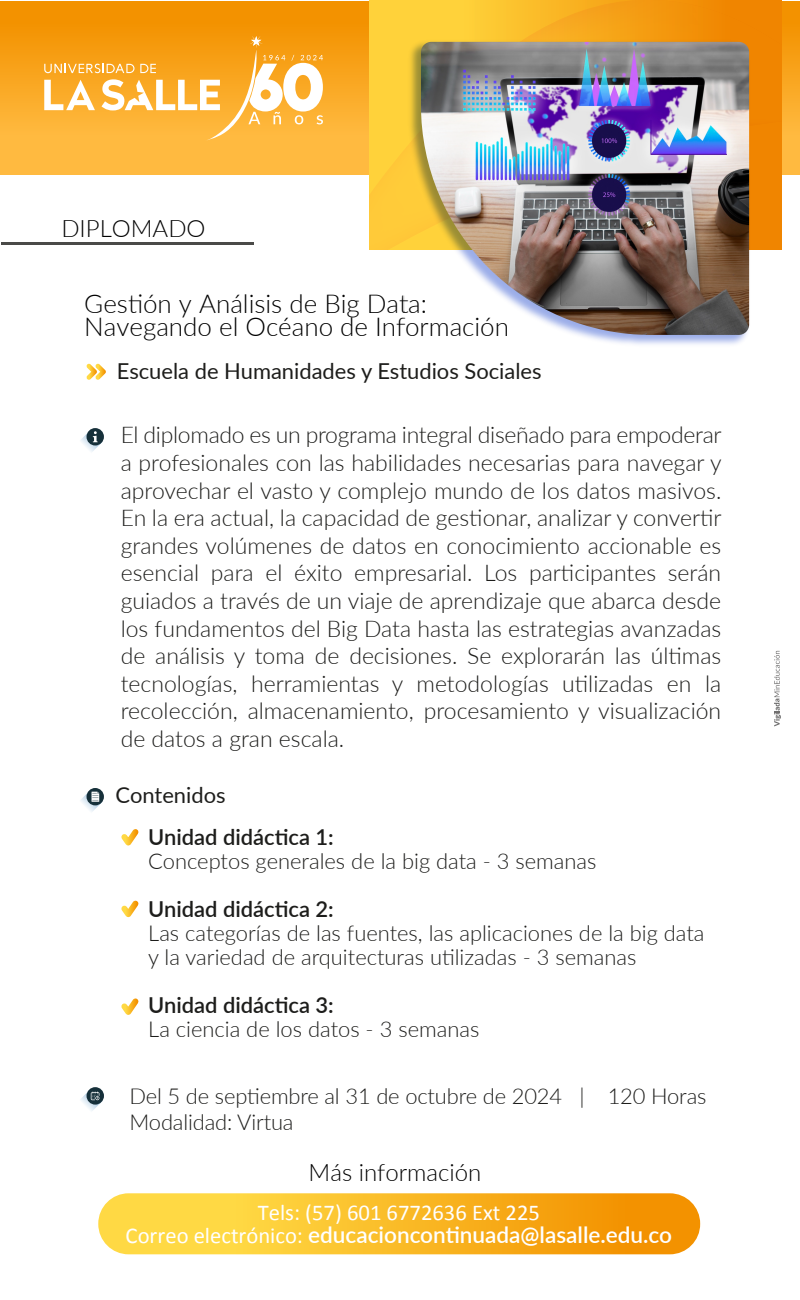
<style>
.page{position:relative;width:800px;height:1300px;background:#fff}
.page>*{position:absolute;margin:0;border:0;box-sizing:border-box;transform-origin:0 0}
.t1{font:300 26px/22.7px "Lato";color:#000}
.t2{font:300 24px "Lato";color:#000}
.t3{font:300 23px/27.6px "Lato";color:#1d1d1b;text-align:justify}
.t4{font:600 22.6px "Lato";color:#fff}
.t5{font:22.6px "Calibri";color:#fff}
.t6{font:300 21.9px/26.3px "Lato";color:#1d1d1b}
.t7{font:600 21.9px "Lato";color:#1d1d1b}
.t8{font:21.9px "Lato";color:#1d1d1b}
.s1{font-family:"Calibri";font-weight:400}
</style>
<div class="page">
<div style="left:1px;top:1px;width:799px;height:173px;background:linear-gradient(to bottom,#f28f00,#ffc14b)"></div>
<svg style="left:370px;top:0;width:411px;height:249px;background:#f8ae1f"></svg>
<hr style="left:1px;top:242px;width:252px;height:2px;background:#1d1d1b">
<svg style="left:86px;top:364px;width:20px;height:16px"></svg>
<svg style="left:87px;top:428px;width:17px;height:18px"></svg>
<svg style="left:80px;top:430px;width:22px;height:22px"></svg>
<svg style="left:87px;top:788px;width:17px;height:17px"></svg>
<svg style="left:80px;top:790px;width:22px;height:22px"></svg>
<svg style="left:87px;top:1087px;width:17px;height:18px"></svg>
<svg style="left:80px;top:1089px;width:22px;height:22px"></svg>
<svg style="left:98px;top:1193px;width:602px;height:61px;background:#f9bb2b"></svg>
<svg style="left:121px;top:829px;width:18px;height:17px"></svg>
<svg style="left:121px;top:900px;width:18px;height:18px"></svg>
<svg style="left:121px;top:998px;width:18px;height:17px"></svg>
<svg style="left:774px;top:651px;width:7px;height:75px"></svg>
<svg style="left:44px;top:36px;width:281px;height:105px"></svg>
<img style="left:405px;top:36px;width:348px;height:309px">
<img style="left:421px;top:42px;width:328px;height:293px">
<p class="t2" style="left:61px;top:211px;width:146px">DIPLOMADO</p>
<p class="t1" style="left:84px;top:291px;width:426px">Gestión y Análisis de Big Data:<br>Navegando el Océano de Información</p>
<p class="t8" style="left:117px;top:356px;width:426px">Escuela de Humanidades y Estudios Sociales</p>
<p class="t3" style="left:121px;top:421px;width:603px">El diplomado es un programa integral diseñado para empoderar a profesionales con las habilidades necesarias para navegar y aprovechar el vasto y complejo mundo de los datos masivos.<br>En la era actual, la capacidad de gestionar, analizar y convertir grandes volúmenes de datos en conocimiento accionable es esencial para el éxito empresarial. Los participantes serán guiados a través de un viaje de aprendizaje que abarca desde los fundamentos del Big Data hasta las estrategias avanzadas de análisis y toma de decisiones. Se explorarán las últimas tecnologías, herramientas y metodologías utilizadas en la recolección, almacenamiento, procesamiento y visualización de datos a gran escala.</p>
<p class="t8" style="left:116px;top:779px;width:112px">Contenidos</p>
<p class="t7" style="left:148px;top:821px;width:187px">Unidad didáctica 1:</p>
<p class="t6" style="left:148px;top:847px;width:450px">Conceptos generales de la big data - 3 semanas</p>
<p class="t7" style="left:148px;top:893px;width:187px">Unidad didáctica 2:</p>
<p class="t6" style="left:148px;top:920px;width:558px;line-height:24px">Las categorías de las fuentes, las aplicaciones de la big data y la variedad de arquitecturas utilizadas - 3 semanas</p>
<p class="t7" style="left:148px;top:989px;width:187px">Unidad didáctica 3:</p>
<p class="t6" style="left:148px;top:1015px;width:333px">La ciencia de los datos - 3 semanas</p>
<p class="t6" style="left:130px;top:1082px;width:578px">Del 5 de septiembre al 31 de octubre de 2024 | 120 Horas<br>Modalidad: Virtua</p>
<p class="t2" style="left:309px;top:1156px;width:174px">Más información</p>
<p class="t5" style="left:258px;top:1199px;width:284px">Tels: (57) 601 6772636 Ext 225</p>
<p class="t4" style="left:126px;top:1219px;width:548px"><span class="s1">Correo electrónico:</span> educacioncontinuada@lasalle.edu.co</p>
</div>
